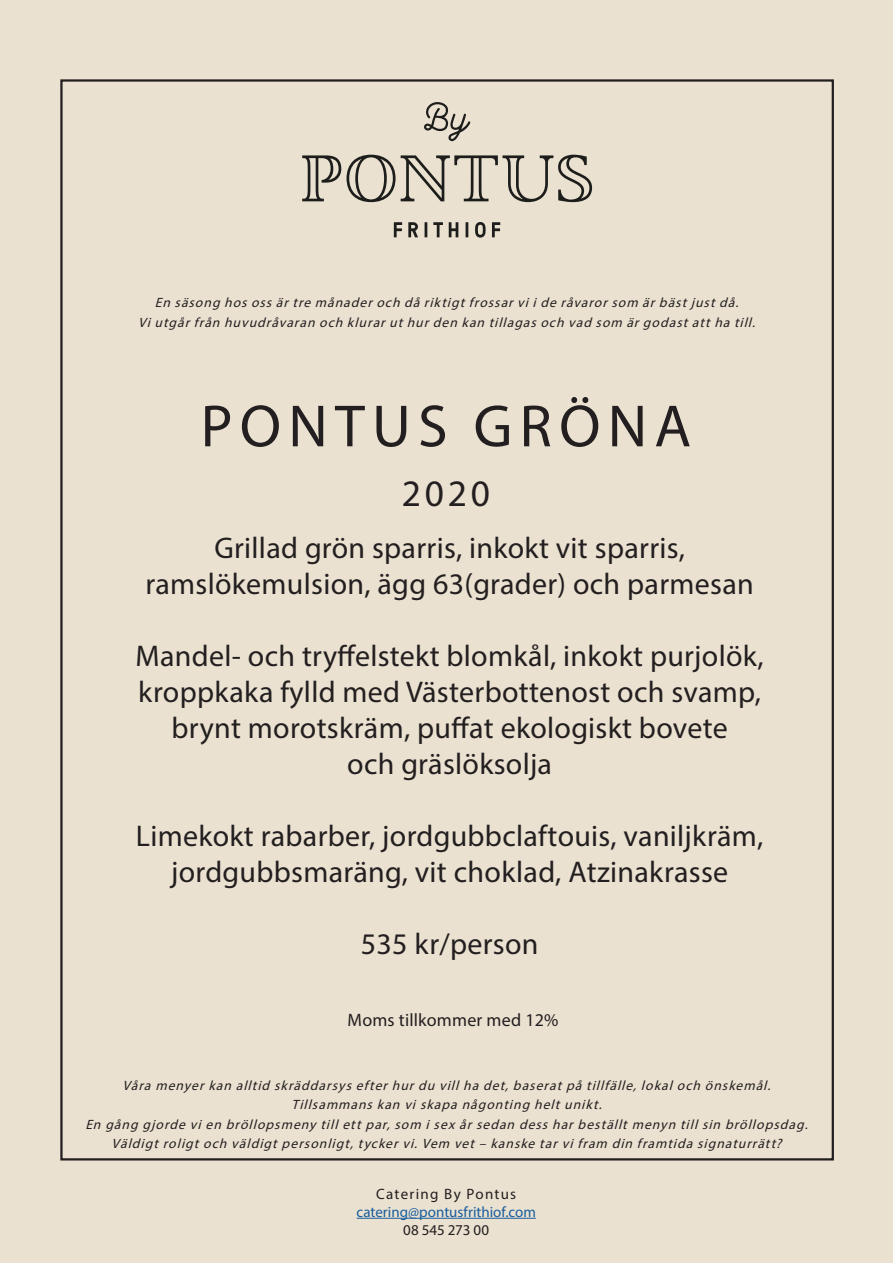
<style>
.page{position:relative;width:893px;height:1263px;background:#eae1d0}
.page>*{position:absolute;margin:0;border:0;box-sizing:border-box;transform-origin:0 0}
.Rubrik{font:60px "Myriad Pro";letter-spacing:.12em;color:#231f20}
.Rubrik-2{font:37.5px "Myriad Pro";color:#231f20}
.t1{font:30px "Myriad Pro";letter-spacing:.01em;color:#231f20}
.t2{font:18px "Myriad Pro";letter-spacing:.01em;color:#231f20}
.t3{font:15px/18px "Myriad Pro";color:#175d9e;text-align:center}
.Mellanrubrik{font:italic 13.5px/19.5px "Myriad Pro";color:#231f20;text-align:center}
.s1{color:#231f20}
</style>
<div class="page">
<hr style="left:357px;top:1218px;width:179px;height:1px;background:#175d9e">
<svg style="left:302px;top:155px;width:39px;height:46px"></svg>
<svg style="left:347px;top:155px;width:245px;height:47px"></svg>
<svg style="left:424px;top:102px;width:46px;height:39px"></svg>
<svg style="left:425px;top:222px;width:2px;height:15px"></svg>
<svg style="left:466px;top:222px;width:2px;height:15px"></svg>
<svg style="left:475px;top:222px;width:11px;height:16px"></svg>
<svg style="left:433px;top:222px;width:10px;height:15px"></svg>
<svg style="left:449px;top:222px;width:9px;height:15px"></svg>
<svg style="left:394px;top:222px;width:8px;height:15px"></svg>
<svg style="left:408px;top:222px;width:10px;height:15px"></svg>
<svg style="left:492px;top:222px;width:8px;height:15px"></svg>
<p class="Mellanrubrik" style="left:138px;top:293px;width:623px">En säsong hos oss ärtre månaderoch då riktigtfrossarviide råvarorsom ärbästjustdå.<br>Viutgårfrån huvudråvaran och kluraruthurden kan tillagas och vad som ärgodastattha till.</p>
<p class="Rubrik" style="left:201px;top:389px;width:492px">PONTUS GRÖNA</p>
<p class="Rubrik-2" style="left:402px;top:471px;width:90px">2020</p>
<p class="t1" style="left:214px;top:530px;width:472px">Grillad grön sparris, inkokt vit sparris,</p>
<p class="t1" style="left:146px;top:566px;width:610px">ramslökemulsion, ägg 63(grader) och parmesan</p>
<p class="t1" style="left:136px;top:638px;width:630px">Mandel- och tryffelstekt blomkål, inkokt purjolök,</p>
<p class="t1" style="left:138px;top:674px;width:624px">kroppkaka fylld med Västerbottenost och svamp,</p>
<p class="t1" style="left:172px;top:710px;width:558px">brynt morotskräm, puffat ekologiskt bovete</p>
<p class="t1" style="left:347px;top:746px;width:206px">och gräslöksolja</p>
<p class="t1" style="left:136px;top:818px;width:629px">Limekokt rabarber, jordgubbclaftouis, vaniljkräm,</p>
<p class="t1" style="left:171px;top:854px;width:559px">jordgubbsmaräng, vit choklad, Atzinakrasse</p>
<p class="t1" style="left:361px;top:926px;width:179px">535 kr/person</p>
<p class="t2" style="left:348px;top:1009px;width:212px">Moms tillkommer med 12%</p>
<p class="Mellanrubrik" style="left:123px;top:1075px;width:654px">Våra menyerkan alltid skräddarsys efterhurdu villha det,baseratpå tillfälle,lokaloch önskemål.</p>
<p class="Mellanrubrik" style="left:291px;top:1095px;width:316px">Tillsammans kan viskapa någonting heltunikt.</p>
<p class="Mellanrubrik" style="left:85px;top:1114px;width:728px">En gång gjorde vien bröllopsmeny tillettpar,som isex årsedan dess harbeställtmenyn tillsin bröllopsdag.</p>
<p class="Mellanrubrik" style="left:112px;top:1134px;width:676px">Väldigtroligtoch väldigtpersonligt,tyckervi.Vem vet– kanske tarvifram din framtida signaturrätt?</p>
<p class="t3" style="left:357px;top:1184px;width:181px"><span class="s1">Catering By Pontus </span>catering@pontusfrithiof.com<br><span class="s1">08 545 273 00</span></p>
</div>
